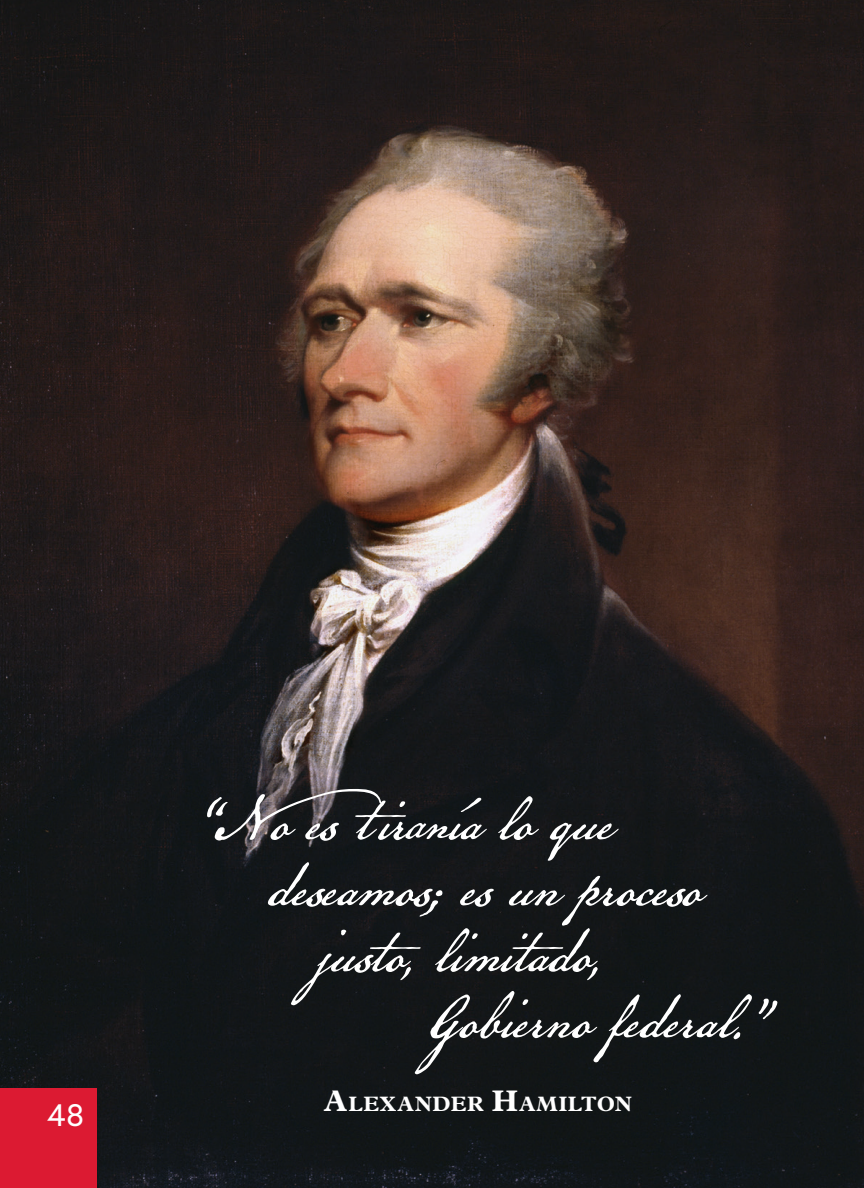
<style>
.page{position:relative;width:864px;height:1188px;background:#fff}
.page>*{position:absolute;margin:0;border:0;box-sizing:border-box;transform-origin:0 0}
.t1{font:72px "American Scribe";color:#fff}
.t2{font:30px "Azo Sans";color:#fff}
.t3{font:700 21px "Plantin MT Pro";letter-spacing:.03em;color:#fff}
.s1{font-size:30px}
</style>
<div class="page">
<img style="left:0;top:0;width:864px;height:1188px">
<div style="left:0;top:1088px;width:97px;height:100px;background:#dc1a32"></div>
<p class="t2" style="left:47px;top:1095px;width:39px">48</p>
<p class="t1" style="left:184px;top:771px;width:431px">“No es tiranía lo que</p>
<p class="t1" style="left:267px;top:837px;width:435px">deseamos; es un proceso</p>
<p class="t1" style="left:318px;top:903px;width:288px">justo, limitado,</p>
<p class="t1" style="left:418px;top:969px;width:349px">Gobierno federal.”</p>
<p class="t3" style="left:324px;top:1091px;width:310px"><span class="s1">A</span>LEXANDER <span class="s1">H</span>AMILTON</p>
</div>
